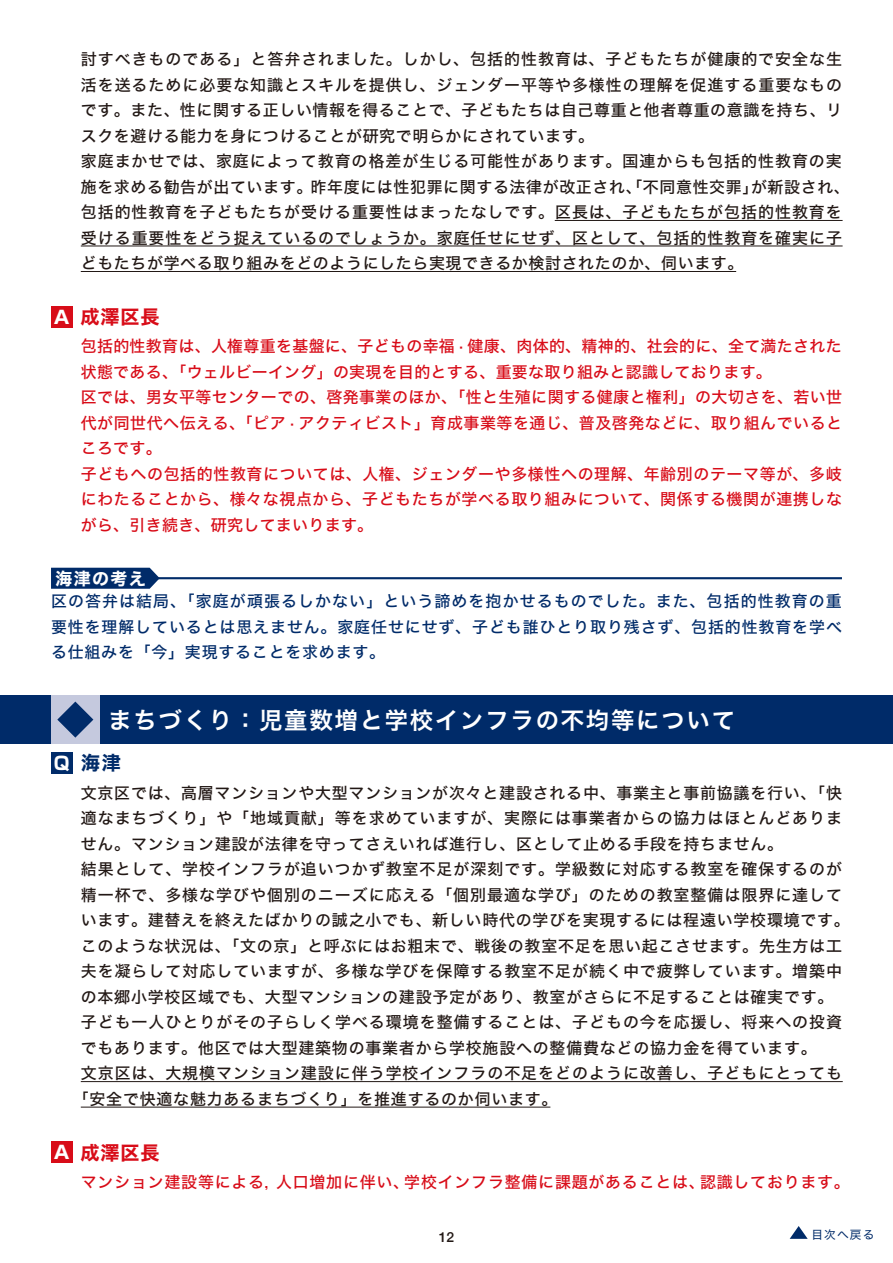
<style>
.page{position:relative;width:893px;height:1263px;background:#fff}
.page>*{position:absolute;margin:0;border:0;box-sizing:border-box;transform-origin:0 0}
.t1{font:23.4px "Hira Kaku Std N W6";letter-spacing:.075em;color:#fff}
.t2{font:19.2px "Hira Kaku Std N W7";letter-spacing:.05em;color:#d80c18}
.t3{font:19.2px "Hira Kaku Std N W7";color:#002b69}
.t4{font:16.95px "Hira Kaku Std N W7";letter-spacing:.075em;color:#fff}
.t5{font:15.9px/25.5px "Hira Kaku Std N W5";letter-spacing:.065em;color:#221815}
.t6{font:15.9px/25.5px "Hira Kaku Std N W5";letter-spacing:.035em;color:#d80c18}
.t7{font:15.9px/25.5px "Hira Kaku Std N W5";letter-spacing:.055em;color:#002b69;text-align:justify}
.t8{font:500 13.8px "Helvetica Neue";color:#221815}
.t9{font:11.7px "Hira Kaku Std N W4";letter-spacing:.1em;color:#002b69}
.s1{font-family:"Shin Go Pr 5";font-weight:700;font-size:18px;color:#fff}
</style>
<div class="page">
<div style="left:0;top:695px;width:893px;height:49px;background:#002b69"></div>
<div style="left:51px;top:695px;width:49px;height:49px;background:#c5c9de"></div>
<svg style="left:57px;top:701px;width:36px;height:37px"></svg>
<svg style="left:790px;top:1226px;width:18px;height:13px"></svg>
<hr style="left:555px;top:220px;width:288px;height:1px;background:#221815">
<hr style="left:81px;top:246px;width:762px;height:1px;background:#221815">
<hr style="left:81px;top:271px;width:655px;height:1px;background:#221815">
<hr style="left:81px;top:1081px;width:762px;height:1px;background:#221815">
<hr style="left:81px;top:1107px;width:469px;height:1px;background:#221815">
<div style="left:51px;top:306px;width:21px;height:21px;background:#d80c18"></div>
<hr style="left:133px;top:577px;width:709px;height:2px;background:#002b69">
<svg style="left:51px;top:568px;width:109px;height:21px"></svg>
<div style="left:51px;top:753px;width:21px;height:21px;background:#002b69"></div>
<div style="left:51px;top:1142px;width:21px;height:21px;background:#d80c18"></div>
<p class="t5" style="left:81px;top:46px;width:771px">討すべきものである」と答弁されました。しかし、包括的性教育は、子どもたちが健康的で安全な生活を送るために必要な知識とスキルを提供し、ジェンダー平等や多様性の理解を促進する重要なものです。また、性に関する正しい情報を得ることで、子どもたちは自己尊重と他者尊重の意識を持ち、リスクを避ける能力を身につけることが研究で明らかにされています。<br>家庭まかせでは、家庭によって教育の格差が生じる可能性があります。国連からも包括的性教育の実施を求める勧告が出ています。昨年度には性犯罪に関する法律が改正され、「不同意性交罪」が新設され、包括的性教育を子どもたちが受ける重要性はまったなしです。区長は、子どもたちが包括的性教育を受ける重要性をどう捉えているのでしょうか。家庭任せにせず、区として、包括的性教育を確実に子どもたちが学べる取り組みをどのようにしたら実現できるか検討されたのか、伺います。</p>
<p class="t2" style="left:54px;top:302px;width:108px"><span class="s1">A</span> 成澤区長</p>
<p class="t6" style="left:81px;top:334px;width:763px">包括的性教育は、人権尊重を基盤に、子どもの幸福 · 健康、肉体的、精神的、社会的に、全て満たされた状態である、「ウェルビーイング」の実現を目的とする、重要な取り組みと認識しております。<br>区では、男女平等センターでの、啓発事業のほか、「性と生殖に関する健康と権利」の大切さを、若い世代が同世代へ伝える、「ピア · アクティビスト」育成事業等を通じ、普及啓発などに、取り組んでいるところです。<br>子どもへの包括的性教育については、人権、ジェンダーや多様性への理解、年齢別のテーマ等が、多岐にわたることから、様々な視点から、子どもたちが学べる取り組みについて、関係する機関が連携しながら、引き続き、研究してまいります。</p>
<p class="t4" style="left:56px;top:565px;width:92px">海津の考え</p>
<p class="t7" style="left:51px;top:589px;width:792px">区の答弁は結局、「家庭が頑張るしかない」という諦めを抱かせるものでした。また、包括的性教育の重要性を理解しているとは思えません。家庭任せにせず、子ども誰ひとり取り残さず、包括的性教育を学べる仕組みを「今」実現することを求めます。</p>
<h1 class="t1" style="left:108px;top:702px;width:628px">まちづくり：児童数増と学校インフラの不均等について</h1>
<p class="t3" style="left:54px;top:748px;width:69px"><span class="s1">Q</span> 海津</p>
<p class="t5" style="left:81px;top:780px;width:763px">文京区では、高層マンションや大型マンションが次々と建設される中、事業主と事前協議を行い、「快</p>
<p class="t5" style="left:81px;top:805px;width:763px">適なまちづくり」や「地域貢献」等を求めていますが、実際には事業者からの協力はほとんどありま</p>
<p class="t5" style="left:81px;top:831px;width:704px">せん。マンション建設が法律を守ってさえいれば進行し、区として止める手段を持ちません。</p>
<p class="t5" style="left:81px;top:856px;width:763px">結果として、学校インフラが追いつかず教室不足が深刻です。学級数に対応する教室を確保するのが</p>
<p class="t5" style="left:81px;top:882px;width:763px">精一杯で、多様な学びや個別のニーズに応える「個別最適な学び」のための教室整備は限界に達して</p>
<p class="t5" style="left:81px;top:908px;width:771px">います。建替えを終えたばかりの誠之小でも、新しい時代の学びを実現するには程遠い学校環境です。</p>
<p class="t5" style="left:81px;top:933px;width:763px">このような状況は、「文の京」と呼ぶにはお粗末で、戦後の教室不足を思い起こさせます。先生方は工</p>
<p class="t5" style="left:81px;top:959px;width:763px">夫を凝らして対応していますが、多様な学びを保障する教室不足が続く中で疲弊しています。増築中</p>
<p class="t5" style="left:81px;top:984px;width:754px">の本郷小学校区域でも、大型マンションの建設予定があり、教室がさらに不足することは確実です。</p>
<p class="t5" style="left:81px;top:1010px;width:763px">子ども一人ひとりがその子らしく学べる環境を整備することは、子どもの今を応援し、将来への投資</p>
<p class="t5" style="left:81px;top:1035px;width:737px">でもあります。他区では大型建築物の事業者から学校施設への整備費などの協力金を得ています。</p>
<p class="t5" style="left:81px;top:1061px;width:763px">文京区は、大規模マンション建設に伴う学校インフラの不足をどのように改善し、子どもにとっても</p>
<p class="t5" style="left:73px;top:1086px;width:486px">「安全で快適な魅力あるまちづくり」を推進するのか伺います。</p>
<p class="t2" style="left:54px;top:1137px;width:108px"><span class="s1">A</span> 成澤区長</p>
<p class="t6" style="left:81px;top:1169px;width:771px">マンション建設等による，人口増加に伴い、学校インフラ整備に課題があることは、認識しております。</p>
<p class="t8" style="left:439px;top:1226px;width:17px">12</p>
<p class="t9" style="left:811px;top:1225px;width:65px">目次へ戻る</p>
</div>
